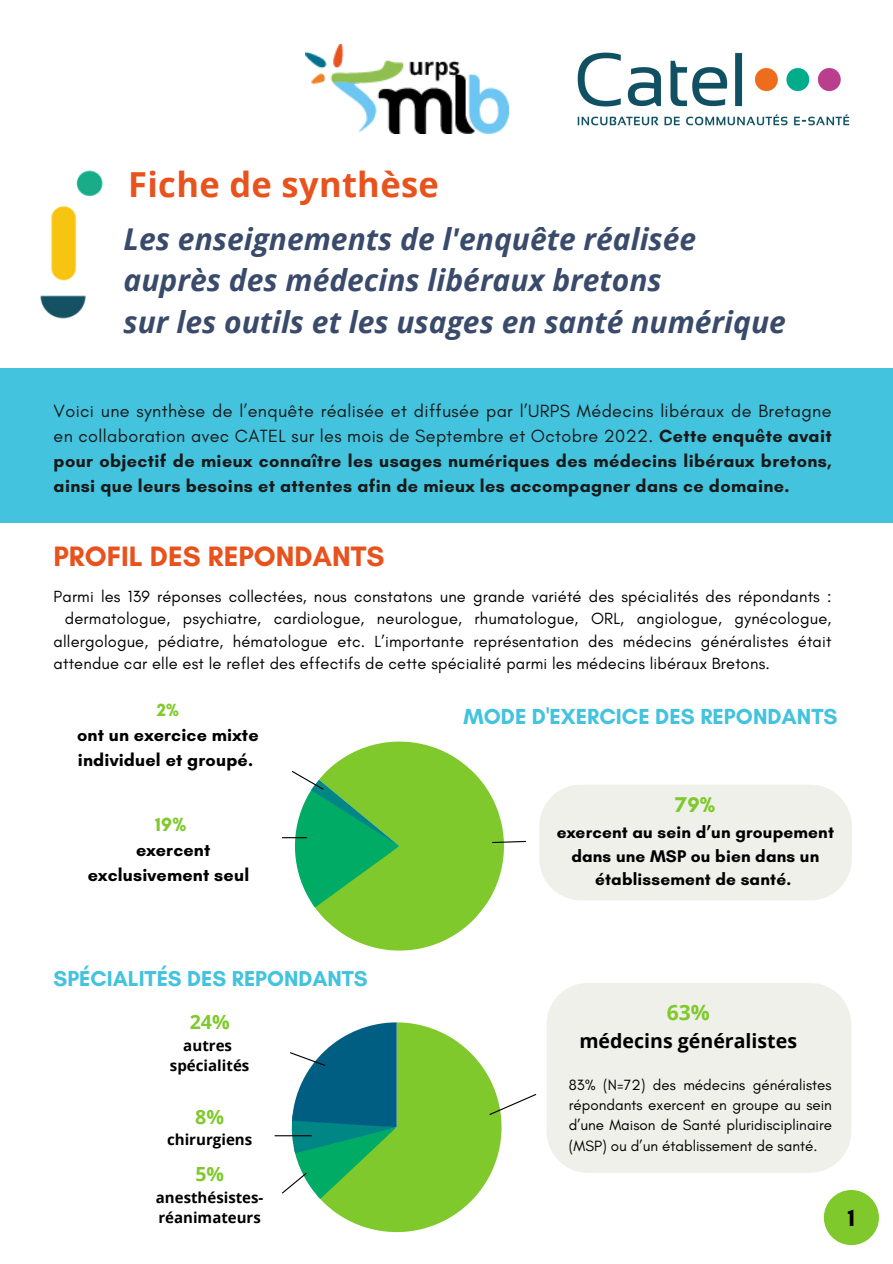
<style>
.page{position:relative;width:893px;height:1264px;background:#fff}
.page>*{position:absolute;margin:0;border:0;box-sizing:border-box;transform-origin:0 0}
.t1{font:700 34.5px "Open Sans";letter-spacing:.01em;color:#e8521d}
.t2{font:italic 700 30px/41.5px "Open Sans";color:#394a6b}
.t3{font:700 28.5px "Glacial Indifference";color:#e8521d}
.t4{font:700 24px "Glacial Indifference";color:#000}
.t5{font:700 22.2px "Glacial Indifference";color:#43c3dd}
.t6{font:700 21.9px "Glacial Indifference";color:#43c3dd}
.t7{font:700 21.75px "Glacial Indifference";color:#7fc92c}
.t8{font:700 21.15px "Open Sans";color:#7fc92c}
.t9{font:700 19.5px "Open Sans";color:#000}
.t10{font:700 19.5px "Open Sans";color:#7fc92c}
.t11{font:700 19.5px "Glacial Indifference";color:#7fc92c}
.t12{font:700 18px/24.8px "Glacial Indifference";letter-spacing:.02em;color:#191919;text-align:justify}
.t13{font:700 18px/24.8px "Glacial Indifference";letter-spacing:.01em;color:#000;text-align:center}
.t14{font:700 18px "Glacial Indifference";color:#7fc92c}
.t15{font:700 17.25px/23.5px "Glacial Indifference";letter-spacing:.01em;color:#000;text-align:center}
.t16{font:16.5px "Glacial Indifference";letter-spacing:.01em;color:#000}
.t17{font:15.15px/20.2px "Glacial Indifference";color:#000;text-align:justify}
.t18{font:700 15px/20.2px "Open Sans";color:#000;text-align:center}
.s1{font-weight:400}
</style>
<div class="page">
<img style="left:577px;top:52px;width:273px;height:74px">
<div style="left:0;top:368px;width:892px;height:154px;background:#43c3dd"></div>
<img style="left:305px;top:44px;width:203px;height:89px">
<img style="left:40px;top:170px;width:63px;height:149px">
<div style="left:823px;top:1189px;width:55px;height:55px;background:#7fc92c;border-radius:50%"></div>
<div style="left:547px;top:983px;width:304px;height:189px;background:#f0f0eb"></div>
<div style="left:546px;top:785px;width:305px;height:115px;background:#f0f0eb"></div>
<svg style="left:329px;top:741px;width:217px;height:210px;fill:#7fc92c"></svg>
<svg style="left:491px;top:840px;width:36px;height:3px"></svg>
<svg style="left:282px;top:769px;width:117px;height:155px"></svg>
<hr style="left:274px;top:1135px;width:38px;height:1px;background:#000">
<svg style="left:280px;top:1022px;width:257px;height:209px"></svg>
<h1 class="t1" style="left:128px;top:160px;width:312px">Fiche de synthèse</h1>
<h2 class="t2" style="left:124px;top:217px;width:663px">Les enseignements de l'enquête réalisée auprès des médecins libéraux bretons<br>sur les outils et les usages en santé numérique</h2>
<p class="t12" style="left:54px;top:399px;width:779px"><span class="s1">Voici une synthèse de l’enquête réalisée et diffusée par l’URPS Médecins libéraux de Bretagne en collaboration avec CATEL sur les mois de Septembre et Octobre 2022.</span> Cette enquête avait pour objectif de mieux connaître les usages numériques des médecins libéraux bretons, ainsi que leurs besoins et attentes afin de mieux les accompagner dans ce domaine.</p>
<h3 class="t3" style="left:54px;top:538px;width:332px">PROFIL DES REPONDANTS</h3>
<p class="t16" style="left:54px;top:586px;width:779px">Parmi les 139 réponses collectées, nous constatons une grande variété des spécialités des répondants :</p>
<p class="t16" style="left:65px;top:608px;width:767px">dermatologue, psychiatre, cardiologue, neurologue, rhumatologue, ORL, angiologue, gynécologue,</p>
<p class="t16" style="left:54px;top:631px;width:779px">allergologue, pédiatre, hématologue etc. L’importante représentation des médecins généralistes était</p>
<p class="t16" style="left:54px;top:653px;width:717px">attendue car elle est le reflet des effectifs de cette spécialité parmi les médecins libéraux Bretons.</p>
<p class="t14" style="left:157px;top:699px;width:24px">2%</p>
<p class="t13" style="left:77px;top:722px;width:183px;text-align:left">ont un exercice mixte individuel et groupé.</p>
<p class="t11" style="left:155px;top:813px;width:33px">19%</p>
<p class="t13" style="left:88px;top:837px;width:163px">exercent exclusivement seul</p>
<h3 class="t5" style="left:463px;top:702px;width:375px">MODE D'EXERCICE DES REPONDANTS</h3>
<h3 class="t7" style="left:675px;top:791px;width:42px">79%</h3>
<p class="t15" style="left:556px;top:820px;width:279px">exercent au sein d’un groupement dans une MSP ou bien dans un établissement de santé.</p>
<h3 class="t6" style="left:54px;top:964px;width:315px">SPÉCIALITÉS DES REPONDANTS</h3>
<p class="t10" style="left:190px;top:1008px;width:41px">24%</p>
<p class="t18" style="left:170px;top:1034px;width:81px">autres spécialités</p>
<p class="t10" style="left:195px;top:1102px;width:30px">8%</p>
<p class="t18" style="left:167px;top:1129px;width:87px">chirurgiens</p>
<p class="t10" style="left:195px;top:1160px;width:30px">5%</p>
<p class="t18" style="left:156px;top:1186px;width:109px;text-align:left">anesthésistes&shy;réanimateurs</p>
<p class="t8" style="left:666px;top:997px;width:44px">63%</p>
<p class="t9" style="left:579px;top:1027px;width:219px">médecins généralistes</p>
<p class="t17" style="left:568px;top:1074px;width:265px">83% (N=72) des médecins généralistes répondants exercent en groupe au sein d’une Maison de Santé pluridisciplinaire (MSP) ou d’un établissement de santé.</p>
<h3 class="t4" style="left:847px;top:1203px;width:9px">1</h3>
</div>
